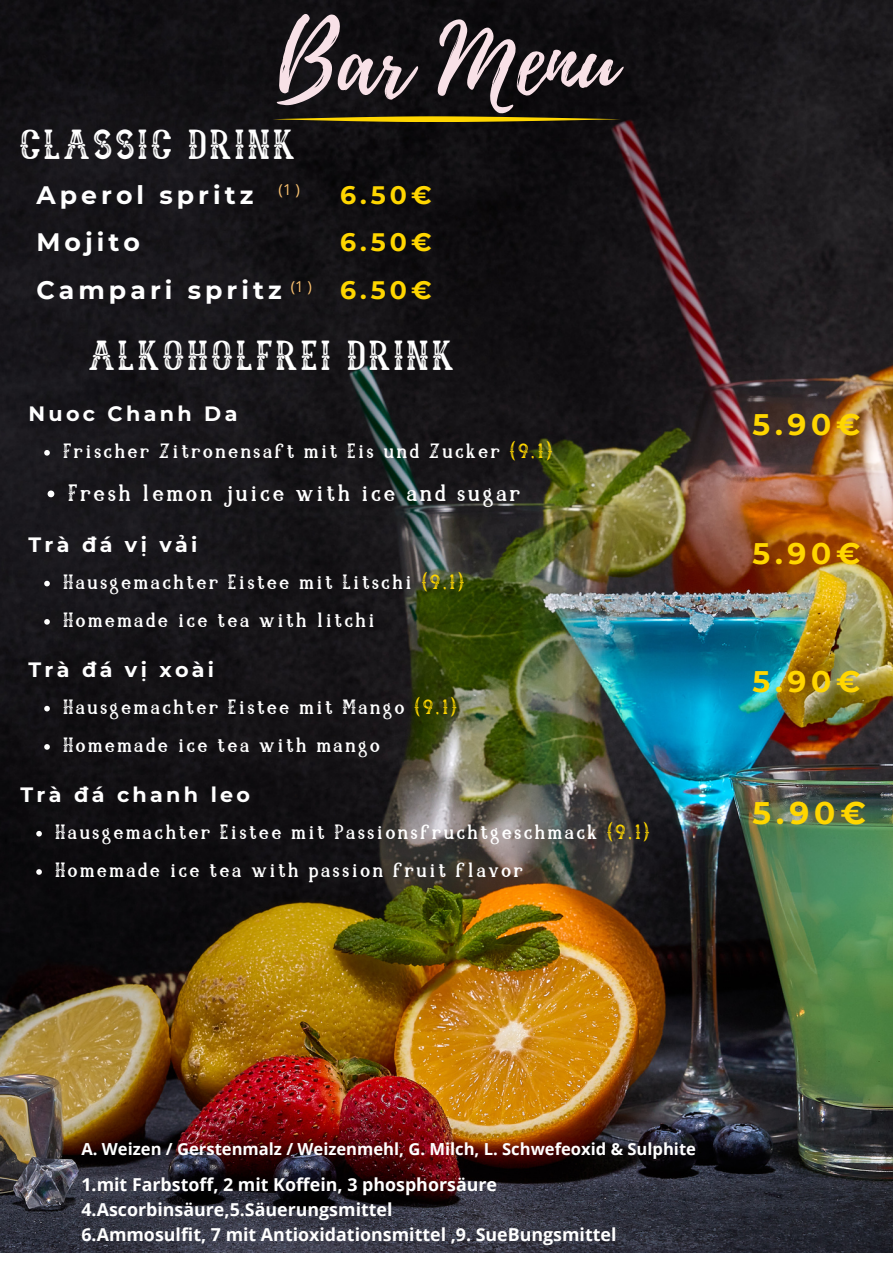
<style>
.page{position:relative;width:893px;height:1264px;background:#fff}
.page>*{position:absolute;margin:0;border:0;box-sizing:border-box;transform-origin:0 0}
.t1{font:94.95px "Playlist Script";color:#f8e1e7}
.t2{font:42px "ALITIDE";letter-spacing:.12em;color:#fff}
.t3{font:700 31.2px "Montserrat";color:#ffd600}
.t4{font:700 29.7px "Montserrat";color:#ffd600}
.t5{font:700 25.2px "Montserrat";letter-spacing:.16em;color:#fff}
.t6{font:700 25.2px "Montserrat";color:#ffd600}
.t7{font:23.7px "ALITIDE";letter-spacing:.16em;color:#fff}
.t8{font:20.7px "ALITIDE";letter-spacing:.16em;color:#fff}
.t9{font:700 20.7px "Montserrat";letter-spacing:.16em;color:#fff}
.t10{font:700 17.85px "Open Sans";color:#fff}
.t11{font:700 16.65px "Open Sans";color:#fff}
.t12{font:15px "Open Sans";color:#fbc270}
.s1{color:#ffd600}
</style>
<div class="page">
<img style="left:0;top:0;width:892px;height:1252px">
<svg style="left:272px;top:116px;width:349px;height:6px;background:#9a8206"></svg>
<svg style="left:44px;top:450px;width:6px;height:5px"></svg>
<svg style="left:48px;top:490px;width:6px;height:7px"></svg>
<svg style="left:44px;top:580px;width:6px;height:6px"></svg>
<svg style="left:44px;top:619px;width:6px;height:5px"></svg>
<svg style="left:44px;top:705px;width:6px;height:6px"></svg>
<svg style="left:44px;top:744px;width:6px;height:5px"></svg>
<svg style="left:36px;top:830px;width:6px;height:6px"></svg>
<svg style="left:36px;top:869px;width:6px;height:5px"></svg>
<p class="t1" style="left:277px;top:-7px;width:341px">Bar Menu</p>
<p class="t2" style="left:20px;top:120px;width:275px">CLASSIC DRINK</p>
<p class="t12" style="left:278px;top:179px;width:23px">(1 )</p>
<p class="t5" style="left:36px;top:180px;width:218px">Aperol spritz</p>
<p class="t5" style="left:36px;top:227px;width:105px">Mojito</p>
<p class="t5" style="left:36px;top:274px;width:247px">Campari spritz</p>
<p class="t12" style="left:290px;top:276px;width:23px">(1 )</p>
<p class="t6" style="left:340px;top:180px;width:93px">6.50€</p>
<p class="t6" style="left:340px;top:227px;width:93px">6.50€</p>
<p class="t6" style="left:340px;top:274px;width:93px">6.50€</p>
<p class="t2" style="left:89px;top:331px;width:365px">ALKOHOLFREI DRINK</p>
<p class="t9" style="left:28px;top:400px;width:210px">Nuoc Chanh Da</p>
<p class="t8" style="left:64px;top:439px;width:489px">Frischer Zitronensaft mit Eis und Zucker <span class="s1">(9,1)</span></p>
<p class="t7" style="left:69px;top:479px;width:452px">Fresh lemon juice with ice and sugar</p>
<p class="t9" style="left:28px;top:531px;width:170px">Trà đá vị vải</p>
<p class="t8" style="left:64px;top:569px;width:401px">Hausgemachter Eistee mit Litschi <span class="s1">(9,1)</span></p>
<p class="t8" style="left:64px;top:608px;width:312px">Homemade ice tea with litchi</p>
<p class="t9" style="left:28px;top:656px;width:187px">Trà đá vị xoài</p>
<p class="t8" style="left:64px;top:694px;width:394px">Hausgemachter Eistee mit Mango <span class="s1">(9,1)</span></p>
<p class="t8" style="left:64px;top:733px;width:317px">Homemade ice tea with mango</p>
<p class="t9" style="left:20px;top:781px;width:231px">Trà đá chanh leo</p>
<p class="t8" style="left:56px;top:819px;width:595px">Hausgemachter Eistee mit Passionsfruchtgeschmack <span class="s1">(9,1)</span></p>
<p class="t8" style="left:56px;top:858px;width:468px">Homemade ice tea with passion fruit flavor</p>
<p class="t4" style="left:752px;top:406px;width:109px">5.90€</p>
<p class="t4" style="left:752px;top:535px;width:109px">5.90€</p>
<p class="t4" style="left:752px;top:663px;width:109px">5.90€</p>
<p class="t3" style="left:752px;top:794px;width:115px">5.90€</p>
<p class="t11" style="left:81px;top:1137px;width:616px">A. Weizen / Gerstenmalz / Weizenmehl, G. Milch, L. Schwefeoxid &amp; Sulphite</p>
<p class="t10" style="left:81px;top:1172px;width:417px">1.mit Farbstoff, 2 mit Koffein, 3 phosphorsäure</p>
<p class="t10" style="left:81px;top:1197px;width:312px">4.Ascorbinsäure,5.Säuerungsmittel</p>
<p class="t10" style="left:81px;top:1221px;width:536px">6.Ammosulfit, 7 mit Antioxidationsmittel ,9. SueBungsmittel</p>
</div>
